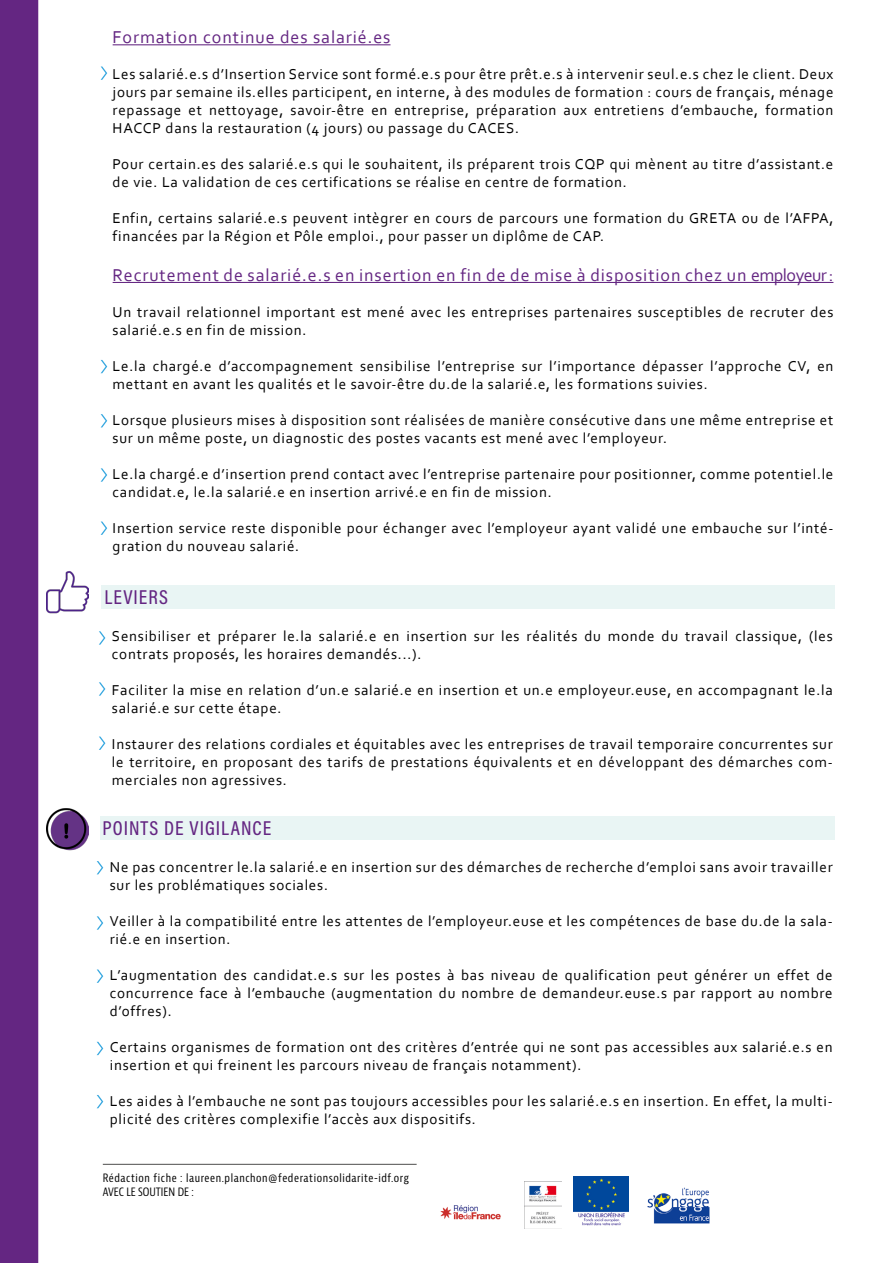
<style>
.page{position:relative;width:893px;height:1263px;background:#fff}
.page>*{position:absolute;margin:0;border:0;box-sizing:border-box;transform-origin:0 0}
.t1{font:500 20.25px "Acumin Pro Cond";letter-spacing:.05em;color:#642682}
.t2{font:18px "Corbel";letter-spacing:.05em;color:#642682}
.t3{font:15px/18px "Corbel";letter-spacing:.05em;color:#000}
.t4{font:condensed 11.25px/13.5px "Bernina Sans";letter-spacing:.05em;color:#000}
</style>
<div class="page">
<div style="left:0;top:0;width:38px;height:1263px;background:#642682"></div>
<svg style="left:101px;top:66px;width:6px;height:14px"></svg>
<svg style="left:101px;top:360px;width:6px;height:13px"></svg>
<svg style="left:101px;top:414px;width:6px;height:13px"></svg>
<svg style="left:101px;top:468px;width:6px;height:14px"></svg>
<svg style="left:101px;top:521px;width:6px;height:14px"></svg>
<hr style="left:113px;top:44px;width:277px;height:1px;background:#642682">
<hr style="left:113px;top:282px;width:720px;height:1px;background:#642682">
<svg style="left:99px;top:631px;width:6px;height:14px"></svg>
<div style="left:101px;top:585px;width:734px;height:23px;background:#e9f5f4"></div>
<img style="left:46px;top:571px;width:43px;height:42px">
<svg style="left:99px;top:682px;width:6px;height:14px"></svg>
<svg style="left:99px;top:736px;width:6px;height:14px"></svg>
<div style="left:100px;top:816px;width:735px;height:24px;background:#e9f5f4"></div>
<svg style="left:97px;top:861px;width:6px;height:13px"></svg>
<svg style="left:97px;top:916px;width:6px;height:14px"></svg>
<img style="left:46px;top:808px;width:43px;height:42px">
<svg style="left:97px;top:969px;width:6px;height:14px"></svg>
<svg style="left:97px;top:1042px;width:6px;height:13px"></svg>
<svg style="left:97px;top:1095px;width:6px;height:13px"></svg>
<hr style="left:103px;top:1164px;width:314px;height:1px;background:#4d4d4c">
<img style="left:440px;top:1205px;width:61px;height:15px">
<img style="left:573px;top:1176px;width:55px;height:49px">
<img style="left:647px;top:1187px;width:63px;height:37px">
<img style="left:524px;top:1181px;width:37px;height:48px">
<p class="t2" style="left:113px;top:26px;width:279px">Formation continue des salarié.es</p>
<p class="t3" style="left:113px;top:65px;width:722px;text-align:justify">Les salarié.e.s d’Insertion Service sont formé.e.s pour être prêt.e.s à intervenir seul.e.s chez le client. Deux jours par semaine ils.elles participent, en interne, à des modules de formation : cours de français, ménage repassage et nettoyage, savoir-être en entreprise, préparation aux entretiens d’embauche, formation HACCP dans la restauration (4 jours) ou passage du CACES.</p>
<p class="t3" style="left:113px;top:155px;width:722px">Pour certain.es des salarié.e.s qui le souhaitent, ils préparent trois CQP qui mènent au titre d’assistant.e de vie. La validation de ces certifications se réalise en centre de formation.</p>
<p class="t3" style="left:113px;top:209px;width:722px">Enfin, certains salarié.e.s peuvent intègrer en cours de parcours une formation du GRETA ou de l’AFPA, financées par la Région et Pôle emploi., pour passer un diplôme de CAP.</p>
<p class="t2" style="left:113px;top:264px;width:722px">Recrutement de salarié.e.s en insertion en fin de de mise à disposition chez un employeur :</p>
<p class="t3" style="left:113px;top:302px;width:722px">Un travail relationnel important est mené avec les entreprises partenaires susceptibles de recruter des salarié.e.s en fin de mission.</p>
<p class="t3" style="left:113px;top:356px;width:722px">Le.la chargé.e d’accompagnement sensibilise l’entreprise sur l’importance dépasser l’approche CV, en mettant en avant les qualités et le savoir-être du.de la salarié.e, les formations suivies.</p>
<p class="t3" style="left:113px;top:410px;width:722px">Lorsque plusieurs mises à disposition sont réalisées de manière consécutive dans une même entreprise et sur un même poste, un diagnostic des postes vacants est mené avec l’employeur.</p>
<p class="t3" style="left:113px;top:464px;width:722px">Le.la chargé.e d’insertion prend contact avec l’entreprise partenaire pour positionner, comme potentiel.le candidat.e, le.la salarié.e en insertion arrivé.e en fin de mission.</p>
<p class="t3" style="left:113px;top:518px;width:722px">Insertion service reste disponible pour échanger avec l’employeur ayant validé une embauche sur l’inté&shy;gration du nouveau salarié.</p>
<h1 class="t1" style="left:105px;top:584px;width:65px">LEVIERS</h1>
<p class="t3" style="left:112px;top:627px;width:722px">Sensibiliser et préparer le.la salarié.e en insertion sur les réalités du monde du travail classique, (les contrats proposés, les horaires demandés...).</p>
<p class="t3" style="left:112px;top:681px;width:722px">Faciliter la mise en relation d’un.e salarié.e en insertion et un.e employeur.euse, en accompagnant le.la salarié.e sur cette étape.</p>
<p class="t3" style="left:112px;top:735px;width:722px;text-align:justify">Instaurer des relations cordiales et équitables avec les entreprises de travail temporaire concurrentes sur le territoire, en proposant des tarifs de prestations équivalents et en développant des démarches com&shy;merciales non agressives.</p>
<h1 class="t1" style="left:102px;top:815px;width:170px">POINTS DE VIGILANCE</h1>
<p class="t3" style="left:110px;top:858px;width:724px">Ne pas concentrer le.la salarié.e en insertion sur des démarches de recherche d’emploi sans avoir travailler sur les problématiques sociales.</p>
<p class="t3" style="left:110px;top:912px;width:724px">Veiller à la compatibilité entre les attentes de l’employeur.euse et les compétences de base du.de la sala&shy;rié.e en insertion.</p>
<p class="t3" style="left:110px;top:966px;width:724px;text-align:justify">L’augmentation des candidat.e.s sur les postes à bas niveau de qualification peut générer un effet de concurrence face à l’embauche (augmentation du nombre de demandeur.euse.s par rapport au nombre d’offres).</p>
<p class="t3" style="left:110px;top:1038px;width:724px">Certains organismes de formation ont des critères d’entrée qui ne sont pas accessibles aux salarié.e.s en insertion et qui freinent les parcours niveau de français notamment).</p>
<p class="t3" style="left:110px;top:1092px;width:724px">Les aides à l’embauche ne sont pas toujours accessibles pour les salarié.e.s en insertion. En effet, la multi&shy;plicité des critères complexifie l’accès aux dispositifs.</p>
<p class="t4" style="left:103px;top:1171px;width:308px">Rédaction fiche : laureen.planchon@federationsolidarite-idf.org<br>AVEC LE SOUTIEN DE :</p>
</div>
